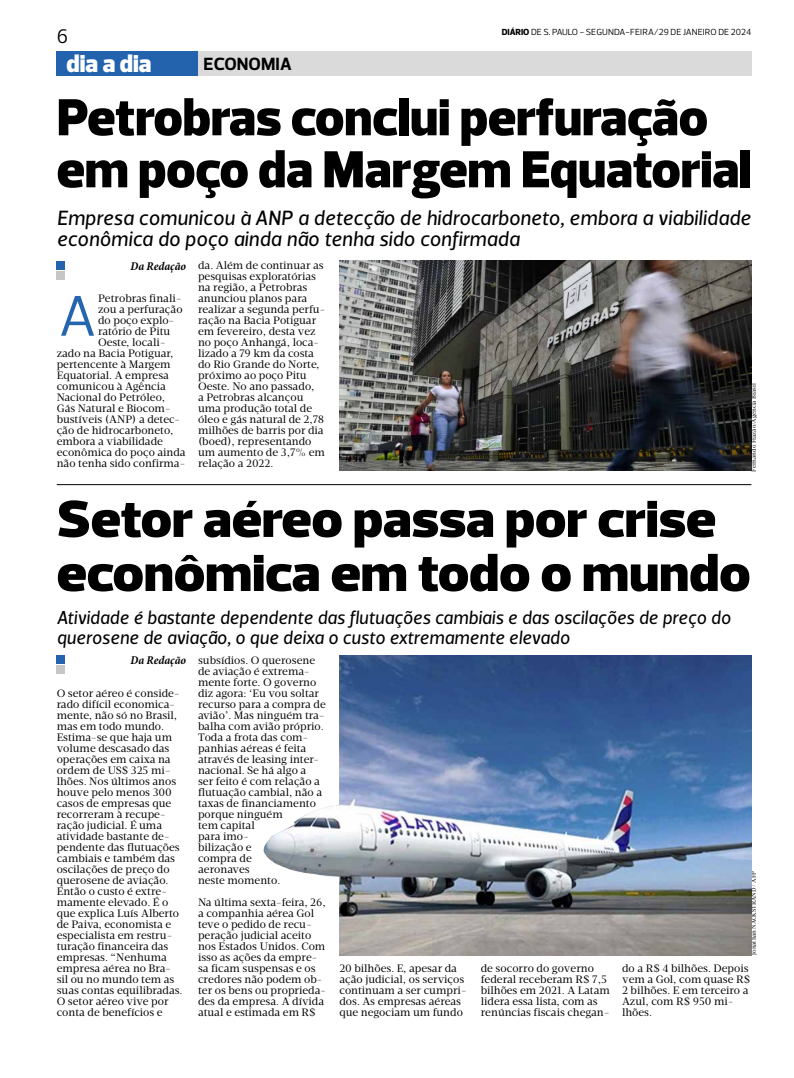
<style>
.page{position:relative;width:794px;height:1078px;background:#fff}
.page>*{position:absolute;margin:0;border:0;box-sizing:border-box;transform-origin:0 0}
.t1{font:58px "Prelo";color:#2565ae}
.t2{font:900 53px/52px "Prelo";color:#000}
.t3{font:900 53px/54px "Prelo";color:#000;scale:1.07 1}
.t4{font:900 25px "Prelo";color:#fff}
.t5{font:italic 21px/21px "Velino Sans";color:#000}
.t6{font:20px "Prelo";color:#000}
.t7{font:italic 19px/20px "Velino Sans";color:#000}
.t8{font:700 18px "Prelo";color:#000}
.t9{font:italic 700 condensed 12px "Minion Pro";letter-spacing:-.005em;color:#000}
.t10{font:11px/11px "Velino Text";color:#000}
.t11{font:9px "Prelo";color:#000}
.t12{font:6px "Velino Text";color:#000}
.s1{font-weight:800}
</style>
<div class="page">
<div style="left:148px;top:51px;width:603px;height:24px;background:#dadada"></div>
<div style="left:57px;top:51px;width:141px;height:24px;background:#2363ad"></div>
<hr style="left:57px;top:484px;width:694px;height:1px;background:#000">
<div style="left:57px;top:665px;width:8px;height:8px;background:#c6c6c6"></div>
<div style="left:57px;top:655px;width:8px;height:8px;background:#2464ae"></div>
<div style="left:57px;top:271px;width:8px;height:8px;background:#c6c6c6"></div>
<div style="left:57px;top:261px;width:8px;height:8px;background:#2464ae"></div>
<img style="left:339px;top:261px;width:412px;height:209px">
<img style="left:263px;top:655px;width:488px;height:300px">
<h3 class="t6" style="left:57px;top:24px;width:13px">6</h3>
<h3 class="t4" style="left:67px;top:48px;width:86px">dia a dia</h3>
<h3 class="t8" style="left:203px;top:53px;width:90px">ECONOMIA</h3>
<p class="t11" style="left:502px;top:27px;width:251px"><span class="s1">DIÁRIO</span> DE S. PAULO - SEGUNDA-FEIRA/29 DE JANEIRO DE 2024</p>
<h2 class="t2" style="left:57px;top:92px;width:696px">Petrobras conclui perfuração em poço da Margem Equatorial</h2>
<h3 class="t5" style="left:57px;top:208px;width:696px">Empresa comunicou à ANP a detecção de hidrocarboneto, embora a viabilidade econômica do poço ainda não tenha sido confirmada</h3>
<p class="t9" style="left:130px;top:257px;width:57px">Da Redação</p>
<p class="t10" style="left:98px;top:293px;width:85px">Petrobras finali-</p>
<p class="t10" style="left:98px;top:304px;width:86px">zou a perfuração</p>
<p class="t10" style="left:98px;top:315px;width:78px">do poço explo-</p>
<p class="t10" style="left:98px;top:326px;width:74px">ratório de Pitu</p>
<p class="t10" style="left:98px;top:337px;width:69px">Oeste, locali-</p>
<p class="t10" style="left:57px;top:348px;width:118px">zado na Bacia Potiguar,</p>
<p class="t10" style="left:57px;top:359px;width:115px">pertencente à Margem</p>
<p class="t10" style="left:57px;top:370px;width:114px">Equatorial. A empresa</p>
<p class="t10" style="left:57px;top:381px;width:111px">comunicou à Agência</p>
<p class="t10" style="left:57px;top:392px;width:110px">Nacional do Petróleo,</p>
<p class="t10" style="left:57px;top:403px;width:116px">Gás Natural e Biocom-</p>
<p class="t10" style="left:57px;top:414px;width:125px">bustíveis (ANP) a detec-</p>
<p class="t10" style="left:57px;top:425px;width:118px">ção de hidrocarboneto,</p>
<p class="t10" style="left:57px;top:436px;width:108px">embora a viabilidade</p>
<p class="t10" style="left:57px;top:447px;width:130px">econômica do poço ainda</p>
<p class="t10" style="left:57px;top:458px;width:130px">não tenha sido confirma-</p>
<h1 class="t1" style="left:59px;top:280px;width:39px">A</h1>
<p class="t10" style="left:198px;top:260px;width:129px">da. Além de continuar as pesquisas exploratórias na região, a Petrobras anunciou planos para realizar a segunda perfu&shy;ração na Bacia Potiguar em fevereiro, desta vez no poço Anhangá, loca&shy;lizado a 79 km da costa do Rio Grande do Norte, próximo ao poço Pitu<br>Oeste. No ano passado,<br>a Petrobras alcançou uma produção total de óleo e gás natural de 2,78 milhões de barris por dia (boed), representando um aumento de 3,7% em relação a 2022.</p>
<p class="t12" style="left:750px;top:471px;width:90px;rotate:-90deg">Fernando Frazão/Agência Brasil</p>
<h2 class="t3" style="left:57px;top:492px;width:650px">Setor aéreo passa por crise econômica em todo o mundo</h2>
<h3 class="t7" style="left:57px;top:607px;width:675px">Atividade é bastante dependente das flutuações cambiais e das oscilações de preço do querosene de aviação, o que deixa o custo extremamente elevado</h3>
<p class="t9" style="left:130px;top:651px;width:57px">Da Redação</p>
<p class="t10" style="left:57px;top:687px;width:127px">O setor aéreo é conside&shy;rado difícil economica&shy;mente, não só no Brasil, mas em todo mundo.<br>Estima-se que haja um volume descasado das operações em caixa na ordem de US$ 325 mi&shy;lhões. Nos últimos anos houve pelo menos 300 casos de empresas que recorreram à recupe&shy;ração judicial. É uma atividade bastante de&shy;pendente das flutuações cambiais e também das oscilações de preço do querosene de aviação.<br>Então o custo é extre&shy;mamente elevado. É o que explica Luís Alberto de Paiva, economista e especialista em restru&shy;turação financeira das empresas. “Nenhuma empresa aérea no Bra&shy;sil ou no mundo tem as suas contas equilibradas.<br>O setor aéreo vive por conta de benefícios e</p>
<p class="t10" style="left:198px;top:654px;width:129px">subsídios. O querosene de aviação é extrema&shy;mente forte. O governo diz agora: ‘Eu vou soltar recurso para a compra de avião’. Mas ninguém tra&shy;balha com avião próprio.<br>Toda a frota das com&shy;panhias aéreas é feita através de leasing inter&shy;nacional. Se há algo a<br>ser feito é com relação a flutuação cambial, não a taxas de financiamento porque ninguém<br>tem capital<br>para imo-<br>bilização e<br>compra de<br>aeronaves<br>neste momento.</p>
<p class="t10" style="left:198px;top:896px;width:130px">Na última sexta-feira, 26, a companhia aérea Gol teve o pedido de recu&shy;peração judicial aceito nos Estados Unidos. Com isso as ações da empre&shy;sa ficam suspensas e os credores não podem ob&shy;ter os bens ou proprieda&shy;des da empresa. A dívida atual e estimada em R$</p>
<p class="t12" style="left:750px;top:954px;width:85px;rotate:-90deg">Jonathan NACKSTRAND / AFP</p>
<p class="t10" style="left:339px;top:962px;width:129px">20 bilhões. E, apesar da ação judicial, os serviços continuam a ser cumpri&shy;dos. As empresas aéreas que negociam um fundo</p>
<p class="t10" style="left:481px;top:962px;width:131px">de socorro do governo federal receberam R$ 7,5 bilhões em 2021. A Latam lidera essa lista, com as renúncias fiscais chegan-</p>
<p class="t10" style="left:622px;top:962px;width:130px">do a R$ 4 bilhões. Depois vem a Gol, com quase R$<br>2 bilhões. E em terceiro a<br>Azul, com R$ 950 mi&shy;lhões.</p>
</div>
